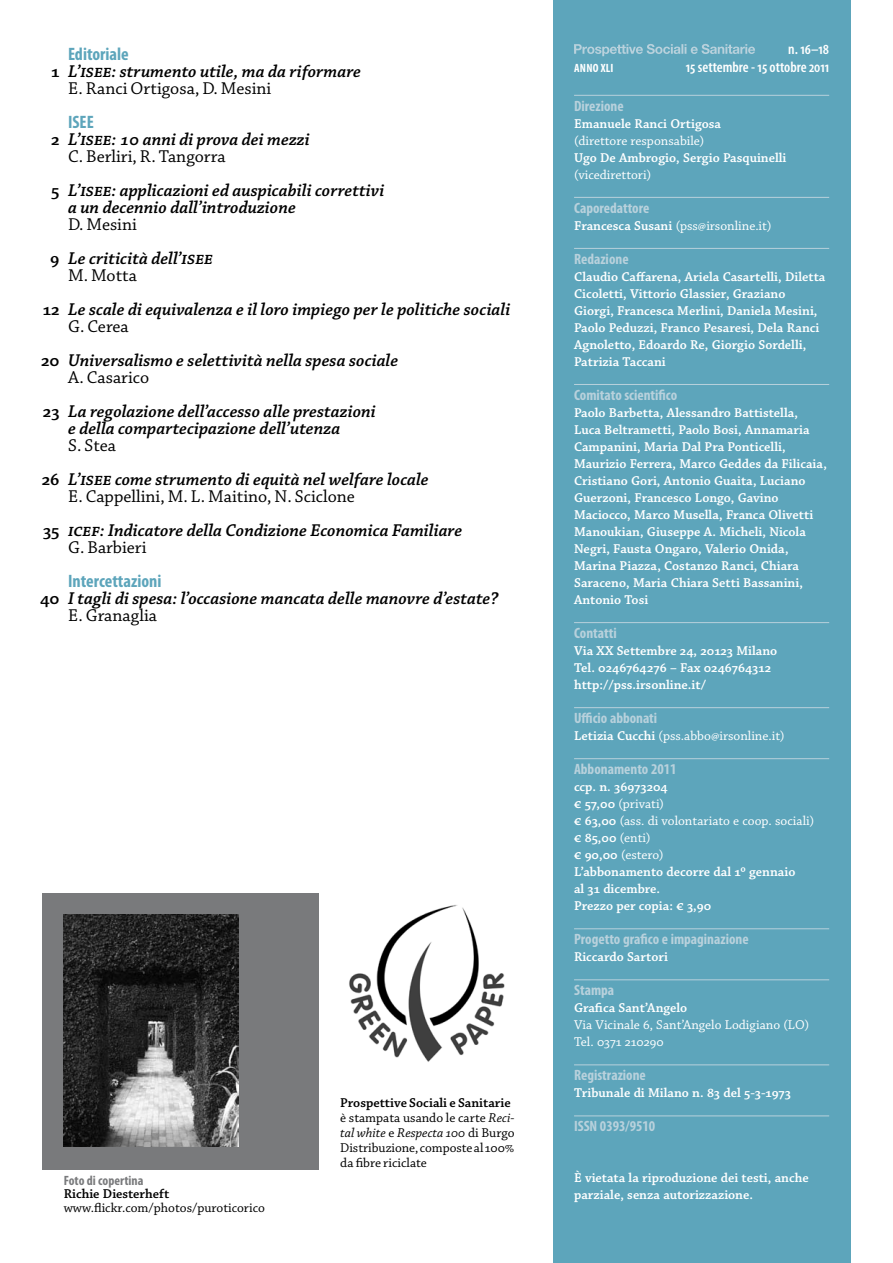
<style>
.page{position:relative;width:893px;height:1263px;background:#fff}
.page>*{position:absolute;margin:0;border:0;box-sizing:border-box;transform-origin:0 0}
.t1{font:italic 600 18px/34px "Chaparral Pro";color:#000}
.t2{font:700 condensed 18px "Myriad Pro";color:#5da5bb}
.t3{font:18px "Chaparral Pro";color:#000}
.t4{font:700 condensed 15px "Myriad Pro";color:#b8d1dc}
.t5{font:600 condensed 15px "Myriad Pro";color:#fff}
.t6{font:600 13.5px/17px "Chaparral Pro";color:#fff}
.t7{font:13.5px/15px "Chaparral Pro";color:#000}
.t8{font:13.5px/17px "Chaparral Pro";color:#fff}
.t9{font:600 13.5px "Chaparral Pro";color:#000}
.t10{font:700 condensed 13.5px "Myriad Pro";color:#797a7c}
.t11{font:700 condensed 12px "Myriad Pro";letter-spacing:.02em;color:#fff}
.s1{font-style:normal}
.s2{font-weight:400;font-style:normal}
.s3{font-weight:600}
.s4{font-style:italic}
.s5{font-weight:400}
</style>
<div class="page">
<div style="left:553px;top:0;width:297px;height:1263px;background:#5da5bb"></div>
<hr style="left:574px;top:95px;width:255px;height:1px;background:#b8d1dc">
<hr style="left:574px;top:197px;width:255px;height:1px;background:#b8d1dc">
<hr style="left:574px;top:248px;width:255px;height:1px;background:#b8d1dc">
<hr style="left:574px;top:384px;width:255px;height:1px;background:#b8d1dc">
<hr style="left:574px;top:622px;width:255px;height:1px;background:#b8d1dc">
<hr style="left:574px;top:707px;width:255px;height:1px;background:#b8d1dc">
<hr style="left:574px;top:758px;width:255px;height:1px;background:#b8d1dc">
<hr style="left:574px;top:928px;width:255px;height:1px;background:#b8d1dc">
<hr style="left:574px;top:979px;width:255px;height:1px;background:#b8d1dc">
<hr style="left:574px;top:1064px;width:255px;height:1px;background:#b8d1dc">
<hr style="left:574px;top:1115px;width:255px;height:1px;background:#b8d1dc">
<svg style="left:574px;top:44px;width:181px;height:12px"></svg>
<div style="left:43px;top:893px;width:276px;height:276px;background:#797a7c"></div>
<img style="left:64px;top:914px;width:174px;height:233px">
<img style="left:349px;top:905px;width:156px;height:157px">
<h1 class="t2" style="left:68px;top:42px;width:62px">Editoriale</h1>
<h1 class="t1" style="left:68px;top:63px;width:294px;line-height:17px;text-indent:-17px"><span class="s1">1</span> L’ISEE: strumento utile, ma da riformare<br><span class="s2">E. Ranci Ortigosa, D. Mesini</span></h1>
<h1 class="t2" style="left:68px;top:110px;width:27px">ISEE</h1>
<h1 class="t1" style="left:68px;top:131px;width:243px;line-height:17px;text-indent:-17px"><span class="s1">2</span> L’ISEE: 10 anni di prova dei mezzi<br><span class="s2">C. Berliri, R. Tangorra</span></h1>
<h1 class="t1" style="left:68px;top:182px;width:318px;line-height:17px;text-indent:-17px"><span class="s1">5</span> L’ISEE: applicazioni ed auspicabili correttivi a un decennio dall’introduzione</h1>
<h1 class="t1" style="left:50px;top:208px;width:147px;text-indent:18px"><span class="s2">D. Mesini<br></span><span class="s1">9</span> Le criticità dell’Isee</h1>
<h1 class="t1" style="left:43px;top:259px;width:469px;text-indent:25px"><span class="s2">M. Motta<br></span><span class="s1">12</span> Le scale di equivalenza e il loro impiego per le politiche sociali</h1>
<h1 class="t1" style="left:41px;top:310px;width:359px;text-indent:27px"><span class="s2">G. Cerea<br></span><span class="s1">20</span> Universalismo e selettività nella spesa sociale</h1>
<h1 class="t1" style="left:43px;top:361px;width:334px;text-indent:25px"><span class="s2">A. Casarico<br></span><span class="s1">23</span> La regolazione dell’accesso alle prestazioni</h1>
<h1 class="t1" style="left:68px;top:412px;width:274px">e della compartecipazione dell’utenza</h1>
<h1 class="t1" style="left:42px;top:429px;width:389px;text-indent:26px"><span class="s2">S. Stea<br></span><span class="s1">26</span> L’Isee come strumento di equità nel welfare locale</h1>
<h1 class="t1" style="left:43px;top:480px;width:421px;text-indent:25px"><span class="s2">E. Cappellini, M. L. Maitino, N. Sciclone<br></span><span class="s1">35</span> Icef: Indicatore della Condizione Economica Familiare</h1>
<h1 class="t3" style="left:68px;top:537px;width:80px">G. Barbieri</h1>
<h1 class="t2" style="left:68px;top:570px;width:95px">Intercettazioni</h1>
<h1 class="t1" style="left:68px;top:590px;width:432px;line-height:17px;text-indent:-28px"><span class="s1">40</span> I tagli di spesa: l’occasione mancata delle manovre d’estate?<br><span class="s2">E. Granaglia</span></h1>
<p class="t10" style="left:64px;top:1172px;width:81px">Foto di copertina</p>
<p class="t9" style="left:64px;top:1186px;width:107px">Richie Diesterheft</p>
<p class="t7" style="left:64px;top:1201px;width:203px">www.flickr.com/photos/puroticorico</p>
<p class="t7" style="left:340px;top:1096px;width:176px"><span class="s3">Prospettive Sociali e Sanitarie </span>è stampata usando le carte <span class="s4">Reci&shy;tal white</span> e <span class="s4">Respecta 100</span> di Burgo<br>Distribuzione, composte al 100% da fibre riciclate</p>
<p class="t5" style="left:788px;top:41px;width:42px">n. 16–18</p>
<p class="t11" style="left:574px;top:60px;width:41px">anno xlI</p>
<p class="t5" style="left:686px;top:59px;width:145px">15 settembre - 15 ottobre 2011</p>
<p class="t4" style="left:574px;top:96px;width:51px">Direzione</p>
<p class="t6" style="left:574px;top:115px;width:148px">Emanuele Ranci Ortigosa</p>
<p class="t8" style="left:574px;top:132px;width:132px">(direttore responsabile)</p>
<p class="t6" style="left:574px;top:149px;width:214px">Ugo De Ambrogio, Sergio Pasquinelli</p>
<p class="t8" style="left:574px;top:166px;width:79px">(vicedirettori)</p>
<p class="t4" style="left:574px;top:198px;width:77px">Caporedattore</p>
<p class="t8" style="left:574px;top:217px;width:199px"><span class="s3">Francesca Susani</span> (pss@irsonline.it)</p>
<p class="t4" style="left:574px;top:249px;width:56px">Redazione</p>
<p class="t6" style="left:574px;top:268px;width:253px">Claudio Caffarena, Ariela Casartelli, Diletta Cicoletti, Vittorio Glassier, Graziano Giorgi, Francesca Merlini, Daniela Mesini, Paolo Peduzzi, Franco Pesaresi, Dela Ranci Agnoletto, Edoardo Re, Giorgio Sordelli, Patrizia Taccani</p>
<p class="t4" style="left:574px;top:385px;width:105px">Comitato scientifico</p>
<p class="t6" style="left:574px;top:404px;width:254px">Paolo Barbetta, Alessandro Battistella, Luca Beltrametti, Paolo Bosi, Annamaria Campanini, Maria Dal Pra Ponticelli, Maurizio Ferrera, Marco Geddes da Filicaia, Cristiano Gori, Antonio Guaita, Luciano Guerzoni, Francesco Longo, Gavino Maciocco, Marco Musella, Franca Olivetti Manoukian, Giuseppe A. Micheli, Nicola Negri, Fausta Ongaro, Valerio Onida, Marina Piazza, Costanzo Ranci, Chiara Saraceno, Maria Chiara Setti Bassanini, Antonio Tosi</p>
<p class="t4" style="left:574px;top:623px;width:44px">Contatti</p>
<p class="t6" style="left:574px;top:642px;width:205px">Via XX Settembre 24, 20123 Milano<br>Tel. 0246764276 – Fax 0246764312 http://pss.irsonline.it/</p>
<p class="t4" style="left:574px;top:708px;width:85px">Ufficio abbonati</p>
<p class="t8" style="left:574px;top:728px;width:212px"><span class="s3">Letizia Cucchi</span> (pss.abbo@irsonline.it)</p>
<p class="t4" style="left:574px;top:759px;width:104px">Abbonamento 2011</p>
<p class="t6" style="left:574px;top:779px;width:242px">ccp. n. 36973204<br>€ 57,00 <span class="s5">(privati)<br></span>€ 63,00 <span class="s5">(ass. di volontariato e coop. sociali) </span>€ 85,00 <span class="s5">(enti)<br></span>€ 90,00 <span class="s5">(estero)<br></span>L’abbonamento decorre dal 1º gennaio<br>al 31 dicembre.<br>Prezzo per copia: € 3,90</p>
<p class="t4" style="left:574px;top:930px;width:176px">Progetto grafico e impaginazione</p>
<p class="t6" style="left:574px;top:949px;width:95px">Riccardo Sartori</p>
<p class="t4" style="left:574px;top:981px;width:42px">Stampa</p>
<p class="t6" style="left:574px;top:1000px;width:115px">Grafica Sant’Angelo</p>
<p class="t8" style="left:574px;top:1017px;width:237px">Via Vicinale 6, Sant’Angelo Lodigiano (LO)<br>Tel. 0371 210290</p>
<p class="t4" style="left:574px;top:1066px;width:73px">Registrazione</p>
<p class="t6" style="left:574px;top:1085px;width:218px">Tribunale di Milano n. 83 del 5-3-1973</p>
<p class="t4" style="left:574px;top:1117px;width:83px">ISSN 0393/9510</p>
<p class="t6" style="left:574px;top:1170px;width:236px">È vietata la riproduzione dei testi, anche parziale, senza autorizzazione.</p>
</div>
